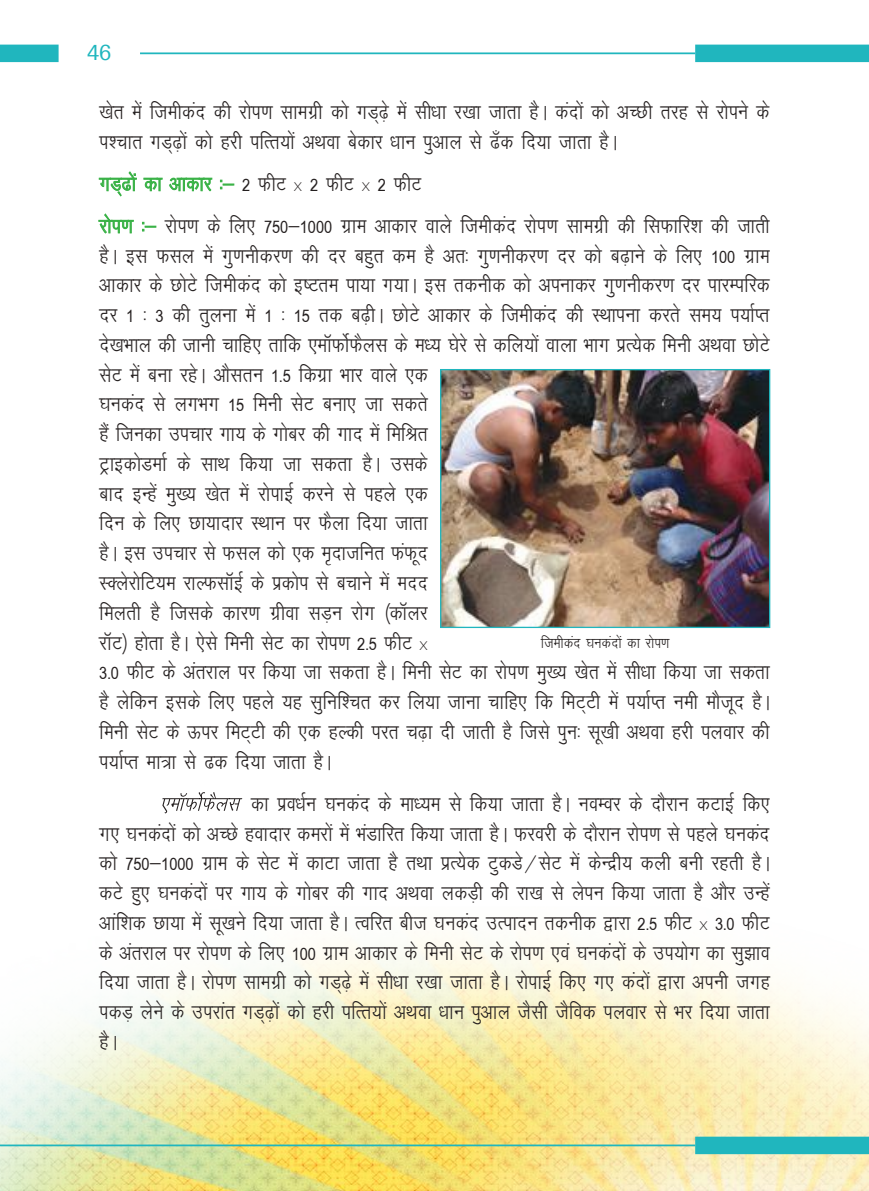
<style>
.page{position:relative;width:869px;height:1191px;background:#fff}
.page>*{position:absolute;margin:0;border:0;box-sizing:border-box;transform-origin:0 0}
.t1{font:100 24.5px/29.8px "Kruti Dev 010";color:#241f1f}
.t2{font:21px "Univers Next Pro";color:#20b6be}
.t3{font:100 17.5px "Kruti Dev 010";color:#241f1f}
.s1{color:#3ab247}
.s2{font-family:"Univers Next Pro";font-size:17.5px}
</style>
<div class="page">
<img style="left:0;top:798px;width:868px;height:393px">
<div style="left:694px;top:1136px;width:174px;height:18px;background:#20b6be"></div>
<hr style="left:0;top:1144px;width:694px;height:2px;background:#20b6be">
<div style="left:694px;top:45px;width:174px;height:17px;background:#20b6be"></div>
<hr style="left:140px;top:52px;width:554px;height:2px;background:#20b6be">
<div style="left:0;top:45px;width:59px;height:17px;background:#20b6be"></div>
<svg style="left:99px;top:172px;width:38px;height:24px"></svg>
<svg style="left:144px;top:178px;width:18px;height:13px"></svg>
<svg style="left:169px;top:178px;width:43px;height:13px"></svg>
<svg style="left:220px;top:180px;width:14px;height:9px"></svg>
<svg style="left:99px;top:214px;width:34px;height:19px"></svg>
<svg style="left:142px;top:222px;width:14px;height:9px"></svg>
<svg style="left:162px;top:792px;width:80px;height:21px"></svg>
<img style="left:442px;top:371px;width:326px;height:255px">
<div style="left:440px;top:369px;width:330px;height:259px;border:1px solid #20b6be"></div>
<p class="t2" style="left:87px;top:40px;width:26px">46</p>
<p class="t1" style="left:99px;top:97px;width:671px">[ksr esa ftehdan dh jksi.k lkexzh dks xM~&lt;+s esa lh/kk j[kk tkrk gSA danksa dks vPNh rjg ls jksius ds i’pkr xM~&lt;+ksa dks gjh ifRr;ksa vFkok csdkj /kku iqvky ls &lt;¡d fn;k tkrk gSA</p>
<p class="t1" style="left:99px;top:163px;width:671px;line-height:42.2px"><span class="s1">xM~&lt;ksa dk vkdkj %&amp;</span> 2 QhV <span class="s2">x</span> 2 QhV <span class="s2">x</span> 2 QhV<br><span class="s1">jksi.k %&amp;</span> jksi.k ds fy, 750&amp;1000 xzke vkdkj okys ftehdan jksi.k lkexzh dh flQkfj’k dh tkrh</p>
<p class="t1" style="left:99px;top:241px;width:671px">gSA bl Qly esa xq.kuhdj.k dh nj cgqr de gS vr% xq.kuhdj.k nj dks c&lt;+kus ds fy, 100 xzke vkdkj ds NksVs ftehdan dks b”Vre ik;k x;kA bl rduhd dks viukdj xq.kuhdj.k nj ikjEifjd nj 1 % 3 dh rqyuk esa 1 % 15 rd c&lt;+hA NksVs vkdkj ds ftehdan dh LFkkiuk djrs le; i;kZIr ns[kHkky dh tkuh pkfg, rkfd ,ekWQksZQSyl ds e/; ?ksjs ls dfy;ksa okyk Hkkx izR;sd feuh vFkok NksVs lsV esa cuk jgsA vkSlru 1-5 fdxzk Hkkj okys ,d<br>?kudan ls yxHkx 15 feuh lsV cuk, tk ldrs<br>gSa ftudk mipkj xk; ds xkscj dh xkn esa fefJr<br>VªkbdksMekZ ds lkFk fd;k tk ldrk gSA mlds<br>ckn bUgsa eq[; [ksr esa jksikbZ djus ls igys ,d<br>fnu ds fy, Nk;knkj LFkku ij QSyk fn;k tkrk<br>gSA bl mipkj ls Qly dks ,d e`nktfur QaQwn<br>LDysjksfV;e jkYQlkWbZ ds izdksi ls cpkus esa enn<br>feyrh gS ftlds dkj.k xzhok lM+u jksx ¼dkWyj<br>jkWV½ gksrk gSA ,sls feuh lsV dk jksi.k 2-5 QhV <span class="s2">x<br></span>3-0 QhV ds varjky ij fd;k tk ldrk gSA feuh lsV dk jksi.k eq[; [ksr esa lh/kk fd;k tk ldrk gS ysfdu blds fy, igys ;g lqfuf’pr dj fy;k tkuk pkfg, fd feV~Vh esa i;kZIr ueh ekStwn gSA feuh lsV ds Åij feV~Vh dh ,d gYdh ijr p&lt;+k nh tkrh gS ftls iqu% lw[kh vFkok gjh iyokj dh i;kZIr ek=k ls &lt;d fn;k tkrk gSA</p>
<p class="t1" style="left:99px;top:789px;width:671px;text-align:justify;text-indent:151px">dk izo/kZu ?kudan ds ek/;e ls fd;k tkrk gSA uoEoj ds nkSjku dVkbZ fd, x, ?kudanksa dks vPNs goknkj dejksa esa HkaMkfjr fd;k tkrk gSA Qjojh ds nkSjku jksi.k ls igys ?kudan dks 750&amp;1000 xzke ds lsV esa dkVk tkrk gS rFkk izR;sd VqdMs@lsV esa dsUnzh; dyh cuh jgrh gSA dVs gq, ?kudanksa ij xk; ds xkscj dh xkn vFkok ydM+h dh jk[k ls ysiu fd;k tkrk gS vkSj mUgsa vkaf’kd Nk;k esa lw[kus fn;k tkrk gSA Rofjr cht ?kudan mRiknu rduhd }kjk 2-5 QhV <span class="s2">x</span> 3-0 QhV ds varjky ij jksi.k ds fy, 100 xzke vkdkj ds feuh lsV ds jksi.k ,oa ?kudanksa ds mi;ksx dk lq&gt;ko fn;k tkrk gSA jksi.k lkexzh dks xM~&lt;+s esa lh/kk j[kk tkrk gSA jksikbZ fd, x, danksa }kjk viuh txg idM+ ysus ds mijkar xM~&lt;+ksa dks gjh ifRr;ksa vFkok /kku iqvky tSlh tSfod iyokj ls Hkj fn;k tkrk gSA</p>
<p class="t3" style="left:540px;top:633px;width:130px">ftehdan ?kudanksa dk jksi.k</p>
</div>
